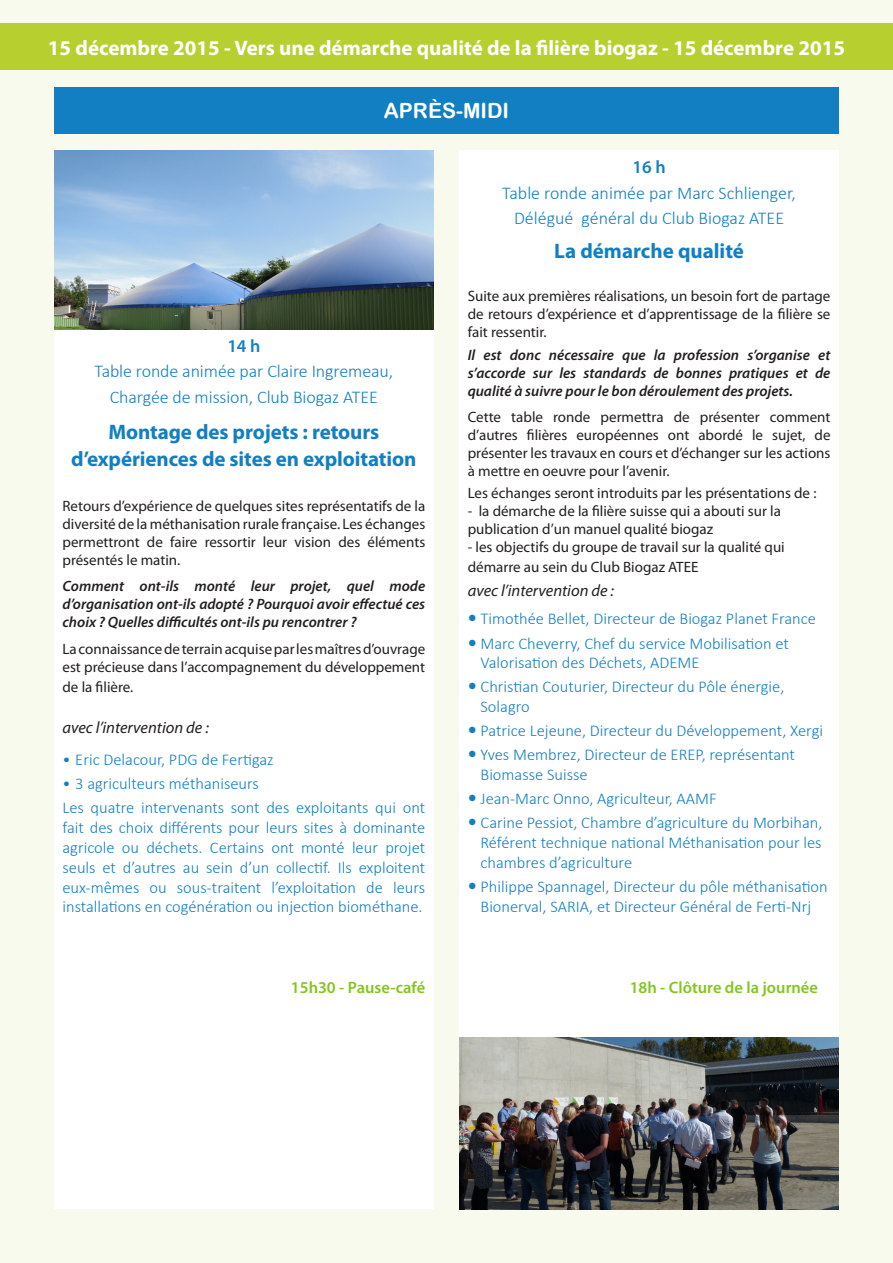
<style>
.page{position:relative;width:893px;height:1263px;background:#f7faed}
.page>*{position:absolute;margin:0;border:0;box-sizing:border-box;transform-origin:0 0}
.t1{font:700 21px/27px "Myriad Pro";letter-spacing:-.005em;color:#127fc2;text-align:center}
.t2{font:700 21px "Myriad Pro";color:#fff}
.t3{font:21px "Arial Rounded MT Bold";color:#fff}
.t4{font:300 18px "Calibri";letter-spacing:-.005em;color:#127fc2}
.t5{font:600 18px "Myriad Pro";color:#127fc2}
.t6{font:300 16.5px/19.8px "Calibri";color:#127fc2}
.t7{font:italic 16.5px "Myriad Pro";color:#231f20}
.t8{font:600 16.5px "Myriad Pro";color:#82c61b}
.t9{font:15px/18px "Myriad Pro";color:#231f20;text-align:justify}
.t10{font:italic 600 15px/18px "Myriad Pro";color:#231f20;text-align:justify}
</style>
<div class="page">
<div style="left:0;top:23px;width:893px;height:47px;background:#b8d02f"></div>
<div style="left:54px;top:330px;width:380px;height:879px;background:#fff"></div>
<div style="left:54px;top:87px;width:785px;height:47px;background:#127fc2"></div>
<div style="left:459px;top:151px;width:380px;height:1058px;background:#fff"></div>
<img style="left:459px;top:1037px;width:380px;height:173px">
<img style="left:54px;top:151px;width:380px;height:179px">
<p class="t2" style="left:48px;top:34px;width:798px">15 décembre 2015 - Vers une démarche qualité de la filière biogaz - 15 décembre 2015</p>
<p class="t3" style="left:384px;top:98px;width:127px">APRÈS-MIDI</p>
<p class="t5" style="left:227px;top:334px;width:35px">14 h</p>
<p class="t4" style="left:94px;top:360px;width:300px">Table ronde animée par Claire Ingremeau,</p>
<p class="t4" style="left:110px;top:386px;width:270px">Chargée de mission, Club Biogaz ATEE</p>
<p class="t1" style="left:71px;top:417px;width:347px">Montage des projets : retours d’expériences de sites en exploitation</p>
<p class="t9" style="left:63px;top:496px;width:364px">Retours d’expérience de quelques sites représentatifs de la diversité de la méthanisation rurale française. Les échanges permettront de faire ressortir leur vision des éléments présentés le matin.</p>
<p class="t10" style="left:63px;top:577px;width:364px">Comment ont-ils monté leur projet, quel mode d’organisation ont-ils adopté ? Pourquoi avoir effectué ces choix ? Quelles difficultés ont-ils pu rencontrer ?</p>
<p class="t9" style="left:63px;top:639px;width:364px">La connaissance de terrain acquise par les maîtres d’ouvrage est précieuse dans l’accompagnement du développement</p>
<p class="t9" style="left:63px;top:677px;width:72px">de la filière.</p>
<p class="t7" style="left:63px;top:717px;width:148px">avec l’intervention de :</p>
<p class="t6" style="left:63px;top:750px;width:213px">• Eric Delacour, PDG de Fertigaz</p>
<p class="t6" style="left:63px;top:774px;width:198px">• 3 agriculteurs méthaniseurs</p>
<p class="t6" style="left:63px;top:798px;width:364px;text-align:justify">Les quatre intervenants sont des exploitants qui ont fait des choix différents pour leurs sites à dominante agricole ou déchets. Certains ont monté leur projet seuls et d’autres au sein d’un collectif. Ils exploitent eux-mêmes ou sous-traitent l’exploitation de leurs installations en cogénération ou injection biométhane.</p>
<p class="t8" style="left:291px;top:977px;width:136px">15h30 - Pause-café</p>
<p class="t5" style="left:633px;top:155px;width:35px">16 h</p>
<p class="t4" style="left:502px;top:181px;width:295px">Table ronde animée par Marc Schlienger,</p>
<p class="t4" style="left:514px;top:207px;width:272px">Délégué général du Club Biogaz ATEE</p>
<p class="t1" style="left:554px;top:237px;width:191px">La démarche qualité</p>
<p class="t9" style="left:468px;top:287px;width:364px">Suite aux premières réalisations, un besoin fort de partage de retours d’expérience et d’apprentissage de la filière se fait ressentir.</p>
<p class="t10" style="left:468px;top:345px;width:364px">Il est donc nécessaire que la profession s’organise et s’accorde sur les standards de bonnes pratiques et de qualité à suivre pour le bon déroulement des projets.</p>
<p class="t9" style="left:468px;top:408px;width:364px">Cette table ronde permettra de présenter comment d’autres filières européennes ont abordé le sujet, de présenter les travaux en cours et d’échanger sur les actions à mettre en oeuvre pour l’avenir.</p>
<p class="t9" style="left:468px;top:484px;width:350px">Les échanges seront introduits par les présentations de :</p>
<p class="t9" style="left:468px;top:502px;width:315px">- la démarche de la filière suisse qui a abouti sur la publication d’un manuel qualité biogaz</p>
<p class="t9" style="left:468px;top:537px;width:319px;line-height:19.8px">- les objectifs du groupe de travail sur la qualité qui démarre au sein du Club Biogaz ATEE</p>
<p class="t7" style="left:468px;top:580px;width:148px">avec l’intervention de :</p>
<p class="t6" style="left:480px;top:609px;width:337px">Timothée Bellet, Directeur de Biogaz Planet France</p>
<p class="t6" style="left:480px;top:633px;width:310px">Marc Cheverry, Chef du service Mobilisation et<br>Valorisation des Déchets, ADEME</p>
<p class="t6" style="left:480px;top:677px;width:305px">Christian Couturier, Directeur du Pôle énergie,<br>Solagro</p>
<p class="t6" style="left:480px;top:721px;width:344px">Patrice Lejeune, Directeur du Développement, Xergi</p>
<p class="t6" style="left:480px;top:745px;width:316px">Yves Membrez, Directeur de EREP, représentant<br>Biomasse Suisse</p>
<p class="t6" style="left:480px;top:789px;width:238px">Jean-Marc Onno, Agriculteur, AAMF</p>
<p class="t6" style="left:480px;top:813px;width:343px;text-align:justify">Carine Pessiot, Chambre d’agriculture du Morbihan, Référent technique national Méthanisation pour les chambres d’agriculture</p>
<p class="t6" style="left:480px;top:876px;width:349px">Philippe Spannagel, Directeur du pôle méthanisation<br>Bionerval, SARIA, et Directeur Général de Ferti-Nrj</p>
<p class="t8" style="left:630px;top:977px;width:190px">18h - Clôture de la journée</p>
</div>
